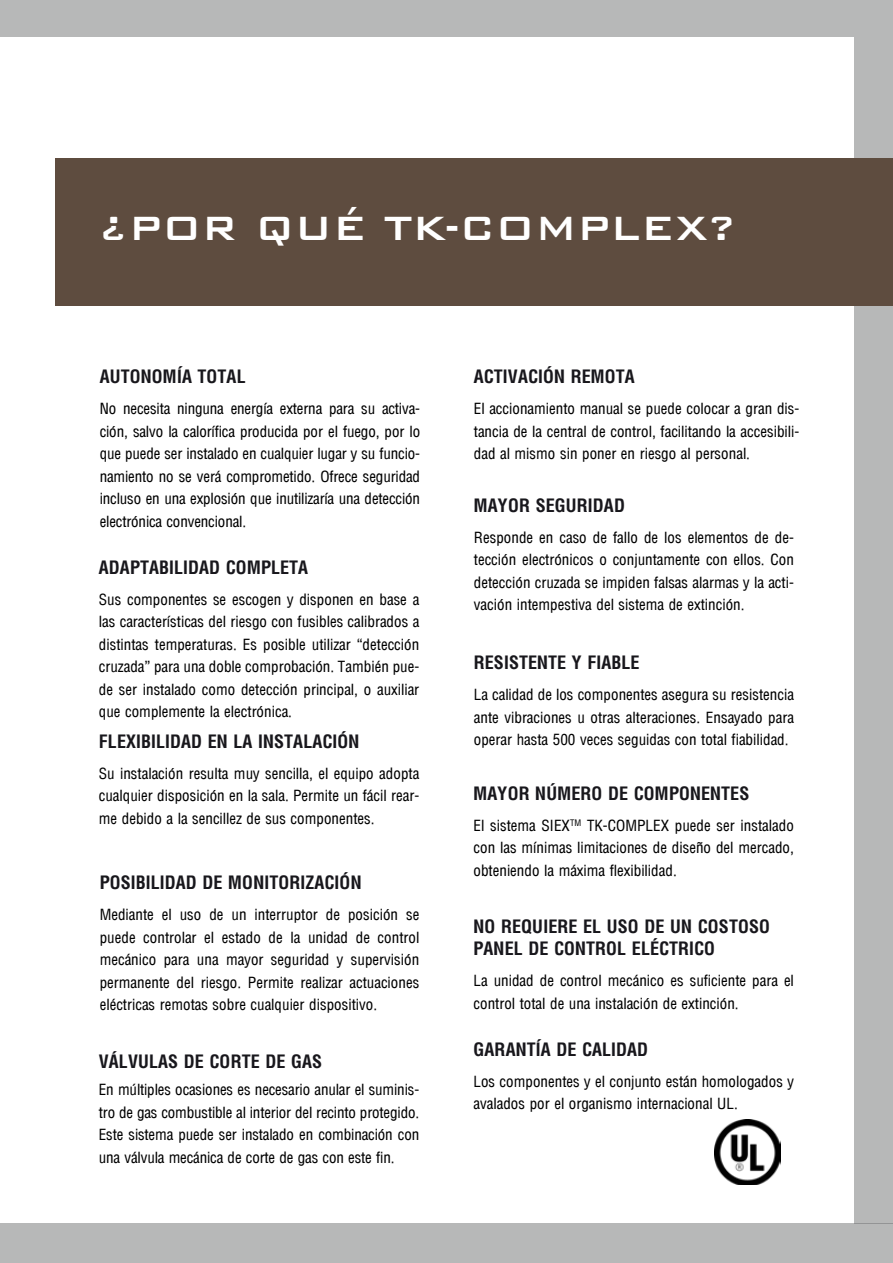
<style>
.page{position:relative;width:893px;height:1263px;background:#fff}
.page>*{position:absolute;margin:0;border:0;box-sizing:border-box;transform-origin:0 0}
.t1{font:500 45px "Bank Gothic BT";color:#fff}
.t2{font:700 condensed 18px/22.5px "Arena";color:#18171c}
.t3{font:15px/22.5px "Arena Condensed";color:#000;text-align:justify}
</style>
<div class="page">
<div style="left:0;top:0;width:893px;height:37px;background:#b7b8b8"></div>
<div style="left:0;top:1224px;width:893px;height:39px;background:#b7b8b8"></div>
<div style="left:855px;top:37px;width:38px;height:1187px;background:#b7b8b8"></div>
<div style="left:55px;top:158px;width:837px;height:147px;background:#5e4c3f"></div>
<img style="left:715px;top:1119px;width:66px;height:66px">
<h1 class="t1" style="left:99px;top:203px;width:640px">¿POR QUÉ TK-COMPLEX?</h1>
<p class="t2" style="left:100px;top:365px;width:148px">AUTONOMÍA TOTAL</p>
<p class="t3" style="left:100px;top:398px;width:322px">No necesita ninguna energía externa para su activa&shy;ción, salvo la calorífica producida por el fuego, por lo que puede ser instalado en cualquier lugar y su funcio&shy;namiento no se verá comprometido. Ofrece seguridad incluso en una explosión que inutilizaría una detección electrónica convencional.</p>
<p class="t2" style="left:99px;top:556px;width:11px">ADAPTABILIDAD</p>
<p class="t2" style="left:226px;top:556px;width:12px">COMPLETA</p>
<p class="t3" style="left:99px;top:588px;width:322px">Sus componentes se escogen y disponen en base a las características del riesgo con fusibles calibrados a distintas temperaturas. Es posible utilizar “detección cruzada” para una doble comprobación. También pue&shy;de ser instalado como detección principal, o auxiliar que complemente la electrónica.</p>
<p class="t2" style="left:99px;top:730px;width:262px">FLEXIBILIDAD EN LA INSTALACIÓN</p>
<p class="t3" style="left:99px;top:762px;width:322px">Su instalación resulta muy sencilla, el equipo adopta cualquier disposición en la sala. Permite un fácil rear&shy;me debido a la sencillez de sus componentes.</p>
<p class="t2" style="left:100px;top:871px;width:263px">POSIBILIDAD DE MONITORIZACIÓN</p>
<p class="t3" style="left:100px;top:904px;width:321px">Mediante el uso de un interruptor de posición se puede controlar el estado de la unidad de control mecánico para una mayor seguridad y supervisión permanente del riesgo. Permite realizar actuaciones eléctricas remotas sobre cualquier dispositivo.</p>
<p class="t2" style="left:99px;top:1050px;width:225px">VÁLVULAS DE CORTE DE GAS</p>
<p class="t3" style="left:99px;top:1079px;width:322px">En múltiples ocasiones es necesario anular el suminis&shy;tro de gas combustible al interior del recinto protegido.<br>Este sistema puede ser instalado en combinación con una válvula mecánica de corte de gas con este fin.</p>
<p class="t2" style="left:474px;top:365px;width:163px">ACTIVACIÓN REMOTA</p>
<p class="t3" style="left:474px;top:398px;width:327px">El accionamiento manual se puede colocar a gran dis&shy;tancia de la central de control, facilitando la accesibili&shy;dad al mismo sin poner en riesgo al personal.</p>
<p class="t2" style="left:474px;top:494px;width:153px">MAYOR SEGURIDAD</p>
<p class="t3" style="left:474px;top:526px;width:322px">Responde en caso de fallo de los elementos de de&shy;tección electrónicos o conjuntamente con ellos. Con detección cruzada se impiden falsas alarmas y la acti&shy;vación intempestiva del sistema de extinción.</p>
<p class="t2" style="left:474px;top:651px;width:167px">RESISTENTE Y FIABLE</p>
<p class="t3" style="left:474px;top:684px;width:322px">La calidad de los componentes asegura su resistencia ante vibraciones u otras alteraciones. Ensayado para operar hasta 500 veces seguidas con total fiabilidad.</p>
<p class="t2" style="left:473px;top:782px;width:277px">MAYOR NÚMERO DE COMPONENTES</p>
<p class="t3" style="left:473px;top:814px;width:322px">El sistema SIEX<sup>TM</sup> TK-COMPLEX puede ser instalado con las mínimas limitaciones de diseño del mercado, obteniendo la máxima flexibilidad.</p>
<p class="t2" style="left:473px;top:915px;width:298px">NO REQUIERE EL USO DE UN COSTOSO<br>PANEL DE CONTROL ELÉCTRICO</p>
<p class="t3" style="left:473px;top:969px;width:322px">La unidad de control mecánico es suficiente para el control total de una instalación de extinción.</p>
<p class="t2" style="left:473px;top:1038px;width:176px">GARANTÍA DE CALIDAD</p>
<p class="t3" style="left:473px;top:1070px;width:322px">Los componentes y el conjunto están homologados y avalados por el organismo internacional UL.</p>
</div>
